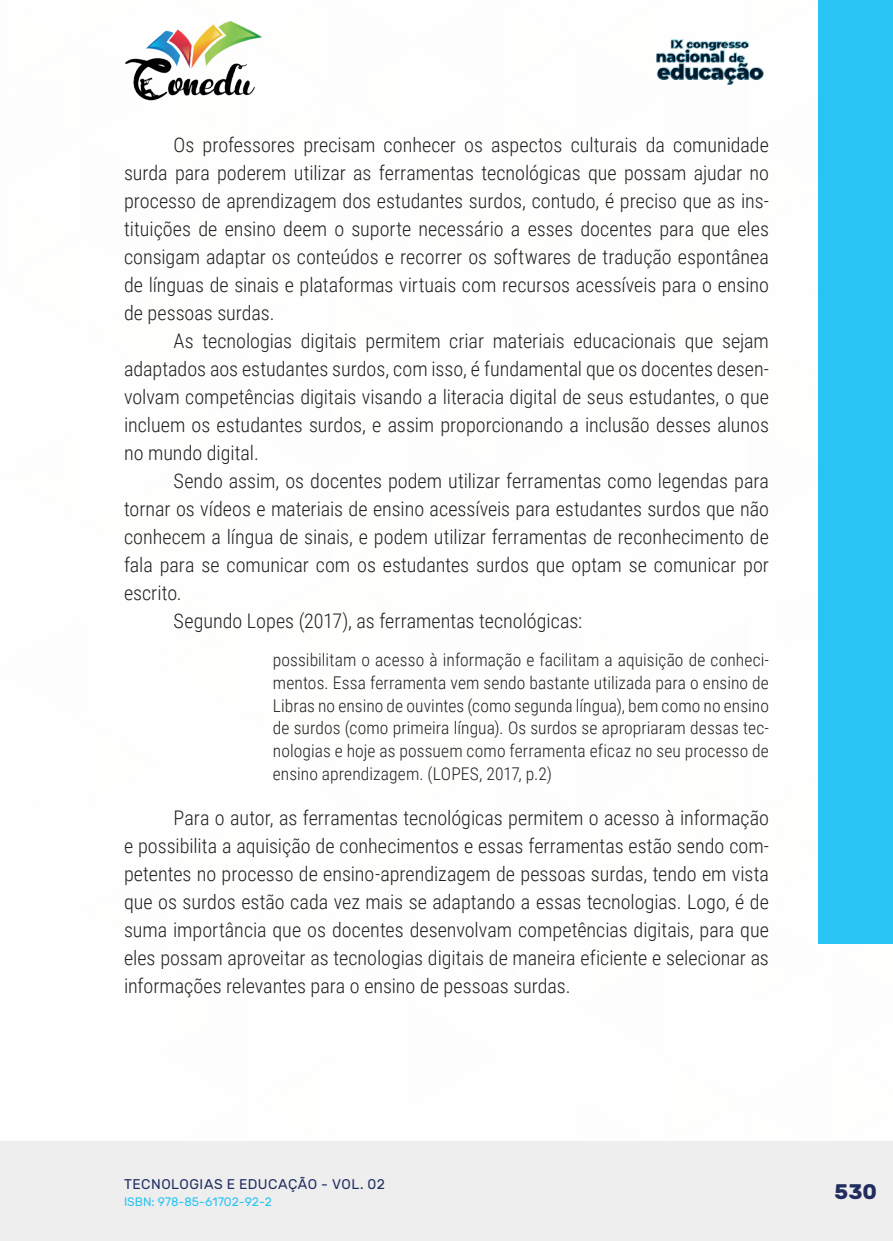
<style>
.page{position:relative;width:893px;height:1241px;background:#fff}
.page>*{position:absolute;margin:0;border:0;box-sizing:border-box;transform-origin:0 0}
.t1{font:700 21px "Rubik";color:#202d5e}
._9_CORPO{font:300 20.12px/28px "Roboto Condensed";color:#231f20;text-align:justify}
._16_CITACAO{font:300 17.5px/22.8px "Roboto Condensed";letter-spacing:.005em;color:#231f20;text-align:justify}
.t2{font:14px "Rubik";letter-spacing:.035em;color:#202d5e}
.t3{font:12.25px "Rubik";color:#29c4f3}
</style>
<div class="page">
<div style="left:0;top:1141px;width:893px;height:99px;background:#eeeeef"></div>
<div style="left:819px;top:0;width:74px;height:943px;background:#29c4f3"></div>
<img style="left:125px;top:20px;width:137px;height:81px">
<img style="left:656px;top:39px;width:108px;height:46px">
<p class="_9_CORPO" style="left:124px;top:130px;width:646px;text-indent:50px">Os professores precisam conhecer os aspectos culturais da comunidade surda para poderem utilizar as ferramentas tecnológicas que possam ajudar no processo de aprendizagem dos estudantes surdos, contudo, é preciso que as ins&shy;tituições de ensino deem o suporte necessário a esses docentes para que eles consigam adaptar os conteúdos e recorrer os softwares de tradução espontânea de línguas de sinais e plataformas virtuais com recursos acessíveis para o ensino de pessoas surdas.</p>
<p class="_9_CORPO" style="left:124px;top:326px;width:646px;text-indent:50px">As tecnologias digitais permitem criar materiais educacionais que sejam adaptados aos estudantes surdos, com isso, é fundamental que os docentes desen&shy;volvam competências digitais visando a literacia digital de seus estudantes, o que incluem os estudantes surdos, e assim proporcionando a inclusão desses alunos no mundo digital.</p>
<p class="_9_CORPO" style="left:124px;top:466px;width:646px;text-indent:50px">Sendo assim, os docentes podem utilizar ferramentas como legendas para tornar os vídeos e materiais de ensino acessíveis para estudantes surdos que não conhecem a língua de sinais, e podem utilizar ferramentas de reconhecimento de fala para se comunicar com os estudantes surdos que optam se comunicar por escrito.</p>
<p class="_9_CORPO" style="left:174px;top:606px;width:410px">Segundo Lopes (2017), as ferramentas tecnológicas:</p>
<p class="_16_CITACAO" style="left:273px;top:647px;width:498px">possibilitam o acesso à informação e facilitam a aquisição de conheci&shy;mentos. Essa ferramenta vem sendo bastante utilizada para o ensino de Libras no ensino de ouvintes (como segunda língua), bem como no ensino de surdos (como primeira língua). Os surdos se apropriaram dessas tec&shy;nologias e hoje as possuem como ferramenta eficaz no seu processo de ensino aprendizagem. (LOPES, 2017, p.2)</p>
<p class="_9_CORPO" style="left:124px;top:802px;width:646px;text-indent:50px">Para o autor, as ferramentas tecnológicas permitem o acesso à informação e possibilita a aquisição de conhecimentos e essas ferramentas estão sendo com&shy;petentes no processo de ensino-aprendizagem de pessoas surdas, tendo em vista que os surdos estão cada vez mais se adaptando a essas tecnologias. Logo, é de suma importância que os docentes desenvolvam competências digitais, para que eles possam aproveitar as tecnologias digitais de maneira eficiente e selecionar as informações relevantes para o ensino de pessoas surdas.</p>
<p class="t2" style="left:124px;top:1175px;width:263px">TECNOLOGIAS E EDUCAÇÃO - VOL. 02</p>
<p class="t3" style="left:124px;top:1194px;width:150px">ISBN: 978-85-61702-92-2</p>
<p class="t1" style="left:835px;top:1179px;width:44px">530</p>
</div>
